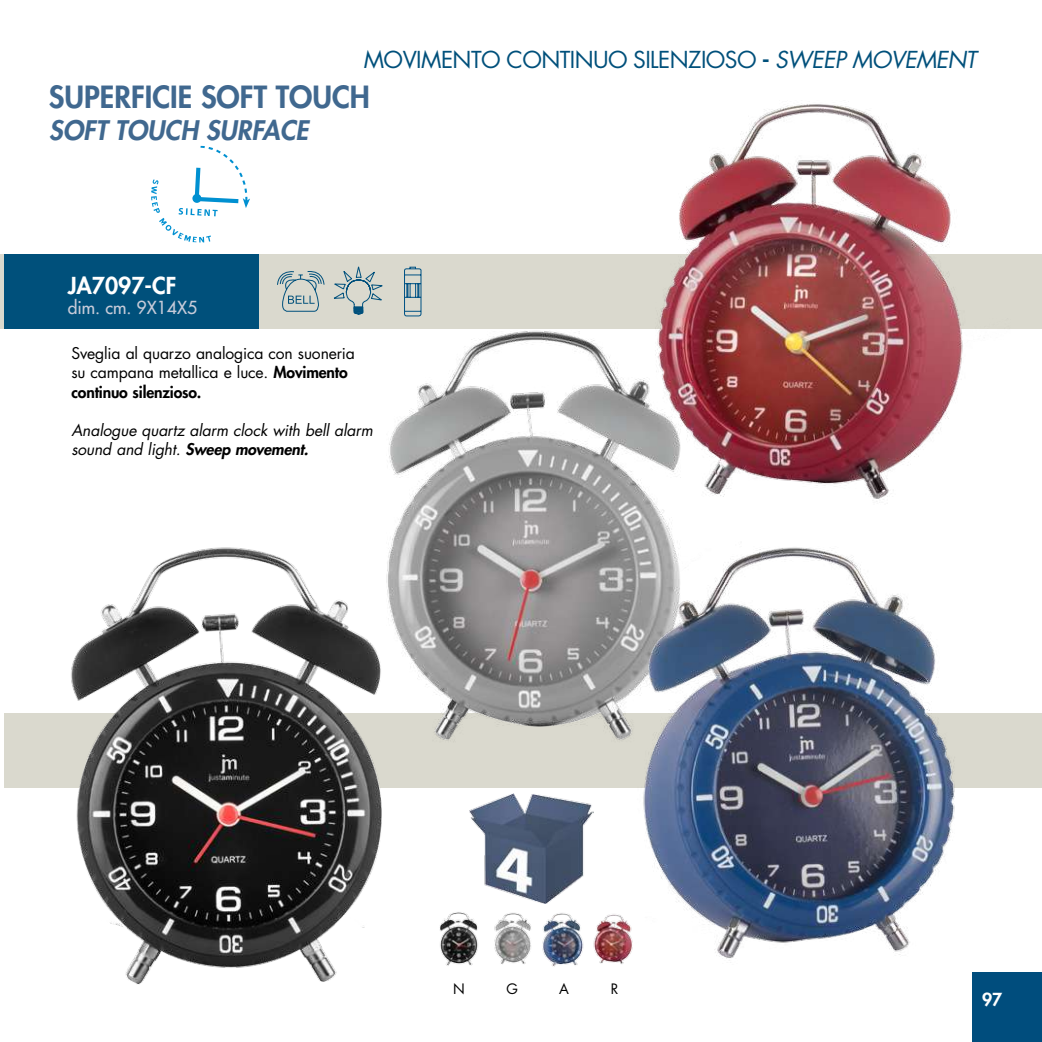
<style>
.page{position:relative;width:1042px;height:1042px;background:#fff}
.page>*{position:absolute;margin:0;border:0;box-sizing:border-box;transform-origin:0 0}
.t1{font:800 29.75px "Futura Std";color:#40688f}
.t2{font:italic 800 26.25px "Futura Std";color:#40688f}
.t3{font:22.75px "Futura Std";letter-spacing:-.025em;color:#00507b}
.t4{font:800 22.75px "Futura Std";color:#fff}
.t5{font:500 17.5px "Futura Std";color:#c7cbd9}
.t6{font:800 17.5px "Futura Std";color:#fff}
.t7{font:15.75px/19.2px "Futura Std";letter-spacing:-.01em;color:#000}
.t8{font:italic 15.75px/19.2px "Futura Std";letter-spacing:-.01em;color:#000}
.t9{font:14px "Futura Std";color:#000}
.s1{font-weight:800}
.s2{font-style:italic}
</style>
<div class="page">
<img style="left:469px;top:793px;width:121px;height:111px">
<svg style="left:151px;top:145px;width:99px;height:98px"></svg>
<div style="left:192px;top:194px;width:9px;height:9px;background:#0090d1;border-radius:50%"></div>
<div style="left:4px;top:713px;width:1038px;height:75px;background:#dad9ce"></div>
<div style="left:4px;top:254px;width:1038px;height:75px;background:#dad9ce"></div>
<div style="left:4px;top:254px;width:255px;height:75px;background:#00507b"></div>
<img style="left:494px;top:913px;width:37px;height:51px">
<img style="left:71px;top:547px;width:311px;height:438px">
<img style="left:440px;top:912px;width:38px;height:54px">
<img style="left:664px;top:104px;width:299px;height:398px">
<img style="left:542px;top:913px;width:42px;height:54px">
<svg style="left:277px;top:271px;width:47px;height:41px"></svg>
<svg style="left:404px;top:267px;width:17px;height:40px"></svg>
<svg style="left:334px;top:267px;width:48px;height:40px"></svg>
<img style="left:317px;top:307px;width:424px;height:448px">
<img style="left:590px;top:523px;width:365px;height:441px">
<div style="left:972px;top:972px;width:70px;height:70px;background:#004d7d"></div>
<h3 class="t3" style="left:364px;top:46px;width:614px">MOVIMENTO CONTINUO SILENZIOSO <span class="s1">-</span> <span class="s2">SWEEP MOVEMENT</span></h3>
<h1 class="t1" style="left:49px;top:79px;width:322px">SUPERFICIE SOFT TOUCH</h1>
<h2 class="t2" style="left:49px;top:114px;width:261px">SOFT TOUCH SURFACE</h2>
<h3 class="t4" style="left:68px;top:272px;width:110px">JA7097-CF</h3>
<p class="t5" style="left:68px;top:296px;width:131px">dim. cm. 9X14X5</p>
<p class="t7" style="left:71px;top:344px;width:285px">Sveglia al quarzo analogica con suoneria su campana metallica e luce. <span class="s1">Movimento continuo silenzioso.</span></p>
<p class="t8" style="left:71px;top:421px;width:303px">Analogue quartz alarm clock with bell alarm sound and light. <span class="s1">Sweep movement.</span></p>
<p class="t9" style="left:453px;top:980px;width:13px">N</p>
<p class="t9" style="left:507px;top:980px;width:13px">G</p>
<p class="t9" style="left:559px;top:980px;width:11px">A</p>
<p class="t9" style="left:611px;top:980px;width:9px">R</p>
<p class="t6" style="left:982px;top:988px;width:21px">97</p>
</div>
